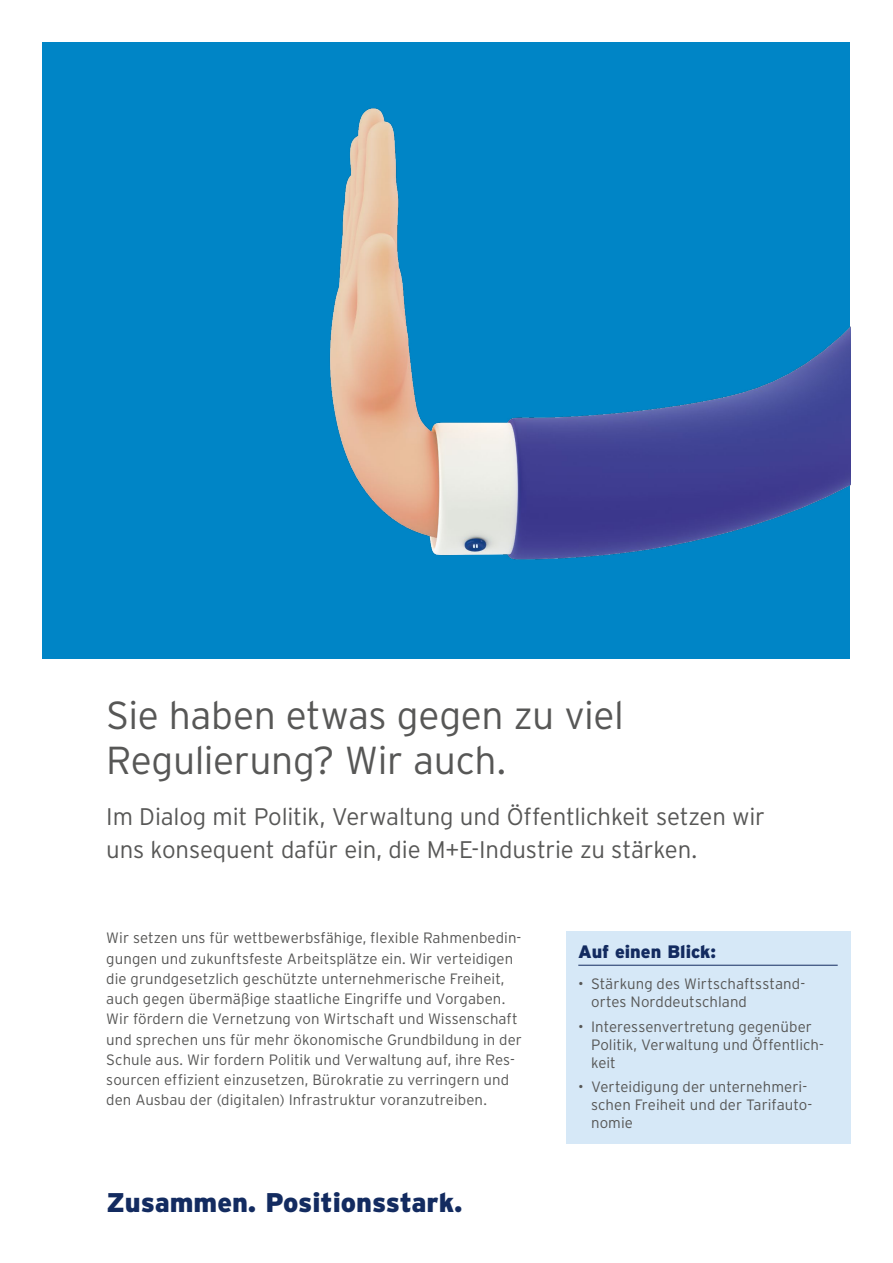
<style>
.page{position:relative;width:893px;height:1263px;background:#fff}
.page>*{position:absolute;margin:0;border:0;box-sizing:border-box;transform-origin:0 0}
.Headline{font:300 39px/45px "Interstate";letter-spacing:-.01em;color:#575756}
.Zusammen{font:900 27px "Interstate";color:#132b60}
.Subtext{font:300 24px/33px "Interstate";letter-spacing:-.01em;color:#575756}
.Auf_einen_Blick{font:900 18px "Interstate";color:#132b60}
.Fliesstext{font:300 15px/20.2px "Interstate";letter-spacing:.005em;color:#575756}
</style>
<div class="page">
<div style="left:43px;top:43px;width:807px;height:616px;background:#0085c6"></div>
<img style="left:329px;top:108px;width:521px;height:452px">
<div style="left:566px;top:931px;width:284px;height:213px;background:#d6e8f7"></div>
<hr style="left:578px;top:965px;width:260px;height:1px;background:#132b60">
<p class="Headline" style="left:106px;top:692px;width:519px">Sie haben etwas gegen zu viel<br>Regulierung? Wir auch.</p>
<p class="Subtext" style="left:106px;top:800px;width:660px">Im Dialog mit Politik, Verwaltung und Öffentlichkeit setzen wir uns konsequent dafür ein, die M+E-Industrie zu stärken.</p>
<p class="Fliesstext" style="left:106px;top:928px;width:417px">Wir setzen uns für wettbewerbsfähige, flexible Rahmenbedin&shy;gungen und zukunftsfeste Arbeitsplätze ein. Wir verteidigen die grundgesetzlich geschützte unternehmerische Freiheit, auch gegen übermäßige staatliche Eingriffe und Vorgaben.<br>Wir fördern die Vernetzung von Wirtschaft und Wissenschaft und sprechen uns für mehr ökonomische Grundbildung in der Schule aus. Wir fordern Politik und Verwaltung auf, ihre Res&shy;sourcen effizient einzusetzen, Bürokratie zu verringern und den Ausbau der (digitalen) Infrastruktur voranzutreiben.</p>
<p class="Zusammen" style="left:106px;top:1187px;width:358px">Zusammen. Positionsstark.</p>
<p class="Auf_einen_Blick" style="left:578px;top:942px;width:139px">Auf einen Blick:</p>
<p class="Fliesstext" style="left:591px;top:975px;width:216px;line-height:18px;text-indent:-13px">• Stärkung des Wirtschaftsstand&shy;ortes Norddeutschland</p>
<p class="Fliesstext" style="left:591px;top:1017px;width:234px;line-height:18px;text-indent:-13px">• Interessenvertretung gegenüber<br>Politik, Verwaltung und Öffentlich&shy;keit</p>
<p class="Fliesstext" style="left:591px;top:1077px;width:223px;line-height:18px;text-indent:-13px">• Verteidigung der unternehmeri&shy;schen Freiheit und der Tarifauto&shy;nomie</p>
</div>
